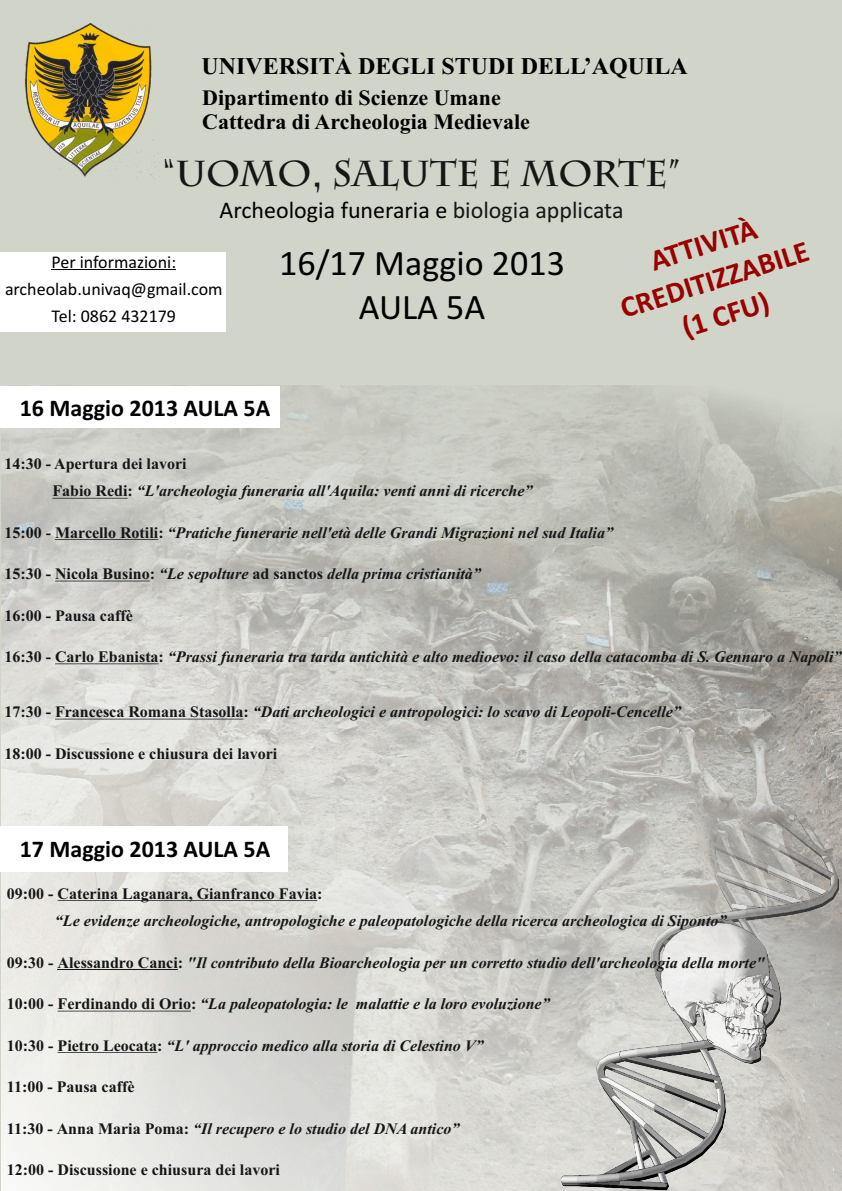
<style>
.page{position:relative;width:842px;height:1191px;background:#fff}
.page>*{position:absolute;margin:0;border:0;box-sizing:border-box;transform-origin:0 0}
.t1{font:36px/43.9px "Calibri";color:#000;text-align:center}
.t2{font:700 36px "Charlemagne Std";letter-spacing:-.005em;color:#151616}
.t3{font:700 30px/36.6px "Calibri";color:#900;text-align:center}
.t4{font:24px "Calibri";color:#000}
.t5{font:700 24px "Calibri";color:#000}
.t6{font:700 24px "Times New Roman";color:#000}
.t7{font:700 22px/24.4px "Times New Roman";color:#000}
.t8{font:18px/27.5px "Calibri";color:#000;text-align:center}
.t9{font:italic 700 16px/27.6px "Times New Roman";color:#151616}
.t10{font:700 16px "Times New Roman";color:#151616}
.s1{color:#151616}
.s2{font-style:normal}
</style>
<div class="page">
<div style="left:0;top:0;width:842px;height:1190px;background:#d1d4c9"></div>
<img style="left:1px;top:386px;width:840px;height:805px">
<img style="left:422px;top:812px;width:420px;height:379px">
<div style="left:0;top:252px;width:225px;height:79px;background:#fff"></div>
<img style="left:24px;top:18px;width:135px;height:161px">
<hr style="left:51px;top:269px;width:125px;height:1px;background:#000">
<hr style="left:52px;top:498px;width:76px;height:1px;background:#151616">
<hr style="left:55px;top:539px;width:103px;height:1px;background:#151616">
<hr style="left:55px;top:580px;width:95px;height:1px;background:#151616">
<hr style="left:55px;top:663px;width:104px;height:1px;background:#151616">
<hr style="left:55px;top:718px;width:189px;height:1px;background:#151616">
<div style="left:0;top:386px;width:279px;height:41px;background:#fff"></div>
<div style="left:0;top:826px;width:287px;height:45px;background:#fff"></div>
<hr style="left:58px;top:900px;width:259px;height:1px;background:#151616">
<hr style="left:58px;top:1010px;width:133px;height:1px;background:#151616">
<hr style="left:58px;top:1052px;width:99px;height:1px;background:#151616">
<hr style="left:58px;top:969px;width:120px;height:1px;background:#151616">
<h3 class="t6" style="left:201px;top:58px;width:488px">UNIVERSITÀ DEGLI STUDI DELL’AQUILA</h3>
<h3 class="t7" style="left:202px;top:88px;width:329px">Dipartimento di Scienze Umane<br>Cattedra di Archeologia Medievale</h3>
<h1 class="t2" style="left:163px;top:160px;width:530px">“UOMO, SALUTE E MORTE”</h1>
<h3 class="t4" style="left:219px;top:200px;width:406px">Archeologia funeraria e <span class="s1">biologia applicata</span></h3>
<h2 class="t3" style="left:606px;top:258px;width:197px;rotate:-17deg">ATTIVITÀ<br>CREDITIZZABILE (1 CFU)</h2>
<h1 class="t1" style="left:279px;top:244px;width:287px">16/17 Maggio 2013<br>AULA 5A</h1>
<p class="t8" style="left:5px;top:249px;width:219px">Per informazioni: archeolab.univaq@gmail.com<br>Tel: 0862 432179</p>
<h3 class="t5" style="left:20px;top:398px;width:252px">16 Maggio 2013 AULA 5A</h3>
<p class="t9" style="left:52px;top:451px;width:482px;text-indent:-48px"><span class="s2">14:30 - Apertura dei lavori<br>Fabio Redi:</span> “L'archeologia funeraria all'Aquila: venti anni di ricerche”</p>
<p class="t9" style="left:4px;top:520px;width:610px"><span class="s2">15:00 - Marcello Rotili:</span> “Pratiche funerarie nell'età delle Grandi Migrazioni nel sud Italia”</p>
<p class="t9" style="left:4px;top:562px;width:478px"><span class="s2">15:30 - Nicola Busino:</span> “Le sepolture <span class="s2">ad sanctos</span> della prima cristianità”</p>
<p class="t10" style="left:4px;top:610px;width:130px">16:00 - Pausa caffè</p>
<p class="t9" style="left:4px;top:644px;width:838px"><span class="s2">16:30 - Carlo Ebanista:</span> “Prassi funeraria tra tarda antichità e alto medioevo: il caso della catacomba di S. Gennaro a Napoli”</p>
<p class="t9" style="left:4px;top:700px;width:678px"><span class="s2">17:30 - Francesca Romana Stasolla:</span> “Dati archeologici e antropologici: lo scavo di Leopoli-Cencelle”</p>
<p class="t10" style="left:4px;top:748px;width:274px">18:00 - Discussione e chiusura dei lavori</p>
<h3 class="t5" style="left:20px;top:838px;width:252px">17 Maggio 2013 AULA 5A</h3>
<p class="t10" style="left:7px;top:888px;width:317px">09:00 - Caterina Laganara, Gianfranco Favia:</p>
<p class="t9" style="left:55px;top:909px;width:673px">“Le evidenze archeologiche, antropologiche e paleopatologiche della ricerca archeologica di Siponto”</p>
<p class="t9" style="left:7px;top:950px;width:759px"><span class="s2">09:30 - Alessandro Canci:</span> "Il contributo della Bioarcheologia per un corretto studio dell'archeologia della morte"</p>
<p class="t9" style="left:7px;top:991px;width:544px"><span class="s2">10:00 - Ferdinando di Orio:</span> “La paleopatologia: le malattie e la loro evoluzione”</p>
<p class="t9" style="left:7px;top:1033px;width:478px"><span class="s2">10:30 - Pietro Leocata:</span> “L' approccio medico alla storia di Celestino V”</p>
<p class="t10" style="left:7px;top:1081px;width:129px">11:00 - Pausa caffè</p>
<p class="t9" style="left:7px;top:1116px;width:454px"><span class="s2">11:30 - Anna Maria Poma:</span> “Il recupero e lo studio del DNA antico”</p>
<p class="t10" style="left:7px;top:1164px;width:274px">12:00 - Discussione e chiusura dei lavori</p>
</div>
